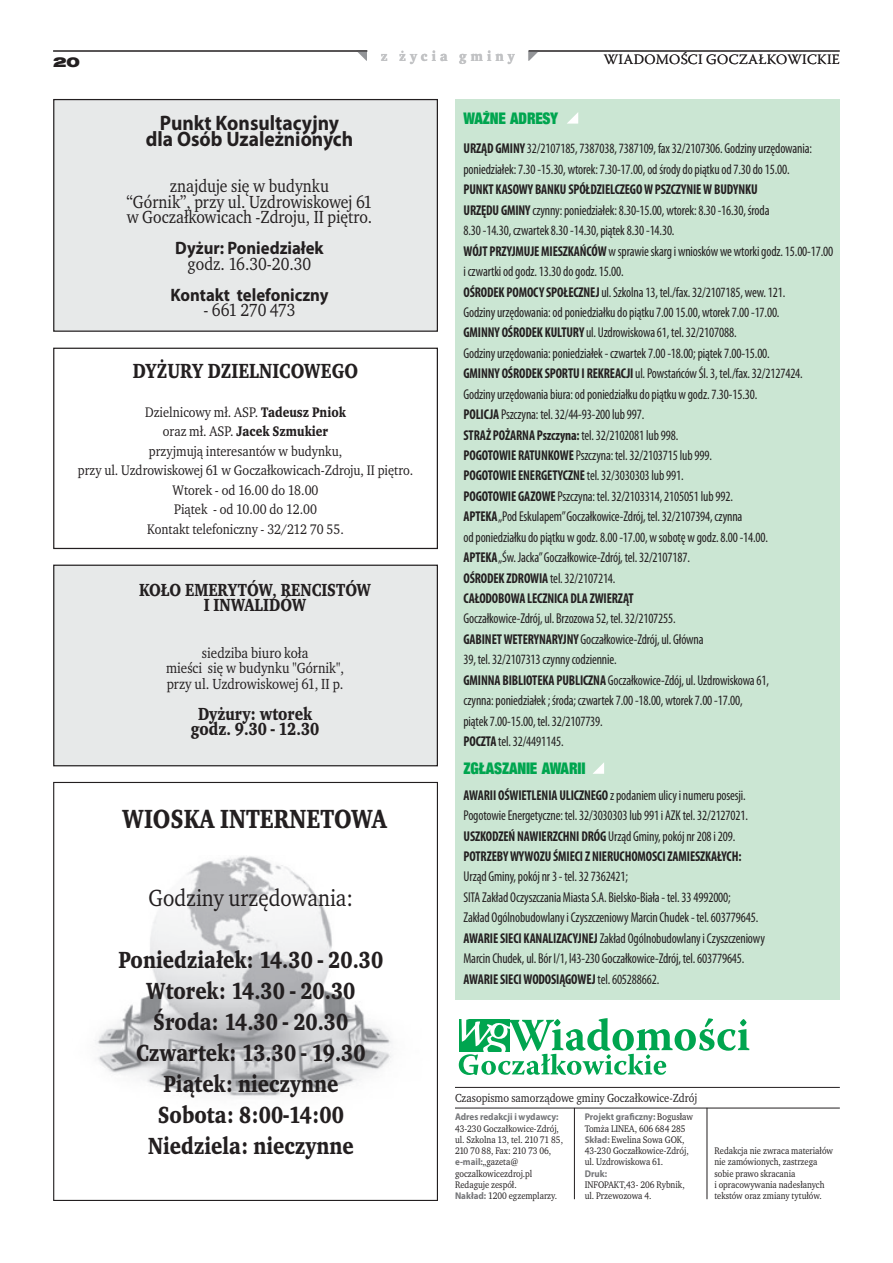
<style>
.page{position:relative;width:893px;height:1263px;background:#fff}
.page>*{position:absolute;margin:0;border:0;box-sizing:border-box;transform-origin:0 0}
.t1{font:700 27px "Wro Text";color:#231f20;scale:.93 1}
.t2{font:700 24px/31px "Wro Text";color:#231f20;text-align:center;scale:.93 1}
.t3{font:24px "Wro Text";color:#231f20;scale:.93 1}
.t4{font:700 21px/15.5px "Myriad Pro";color:#231f20;text-align:center;scale:.93 1}
.t5{font:700 21px "Wro Text";color:#231f20;scale:.93 1}
.t6{font:18px/15.5px "Wro Text";color:#231f20;text-align:center;scale:.93 1}
.t7{font:700 18px/15.5px "Wro Text";color:#231f20;text-align:center;scale:.93 1}
.t8{font:700 18px "Myriad Pro";color:#231f20;scale:.93 1}
.t9{font:700 17.25px "Wro Head";letter-spacing:-.01em;color:#00a54f}
.t10{font:15px/15.6px "Wro Text";color:#231f20;text-align:center;scale:.93 1}
.t11{font:condensed 14.25px/20.4px "Myriad Pro";letter-spacing:-.01em;color:#231f20;scale:.93 1}
.t12{font:14.25px/19.5px "Wro Text";color:#231f20;text-align:center;scale:.93 1}
.t13{font:300 14.25px "Warnock Pro";letter-spacing:.02em;color:#231f20}
.t14{font:700 14.25px "Wro Text";letter-spacing:.29em;color:#c1c2c4}
.t15{font:900 expanded 14.25px "Nimbus San TCE";color:#231f20}
.t16{font:12px "Wro Text";color:#231f20;scale:.93 1}
.t17{font:9.75px/11.2px "Wro Text";color:#231f20;scale:.93 1}
.t18{font:700 9.75px "Myriad Pro";color:#757679;scale:.93 1}
.s1{font-weight:700}
.s2{font-family:"Myriad Pro";font-weight:700;color:#757679}
.s3{font-family:"Wro Text";font-weight:400;color:#231f20}
</style>
<div class="page">
<img style="left:95px;top:856px;width:297px;height:241px">
<hr style="left:53px;top:51px;width:314px;height:1px;background:#231f20">
<hr style="left:529px;top:51px;width:311px;height:1px;background:#231f20">
<div style="left:455px;top:99px;width:385px;height:900px;background:#cbe6d3"></div>
<div style="left:54px;top:100px;width:383px;height:231px;background:#e7e9e9"></div>
<div style="left:53px;top:99px;width:385px;height:233px;border:1px solid #231f20"></div>
<div style="left:53px;top:348px;width:385px;height:201px;border:1px solid #231f20"></div>
<hr style="left:455px;top:1087px;width:385px;height:1px;background:#231f20">
<hr style="left:455px;top:1108px;width:385px;height:1px;background:#231f20">
<svg style="left:567px;top:112px;width:11px;height:12px"></svg>
<svg style="left:593px;top:762px;width:11px;height:12px"></svg>
<hr style="left:574px;top:1108px;width:1px;height:91px;background:#231f20">
<hr style="left:707px;top:1108px;width:1px;height:91px;background:#231f20">
<svg style="left:459px;top:1018px;width:290px;height:57px"></svg>
<div style="left:54px;top:565px;width:383px;height:201px;background:#e7e9e9"></div>
<div style="left:53px;top:565px;width:385px;height:201px;border:1px solid #231f20"></div>
<p class="t15" style="left:53px;top:54px;width:28px">20</p>
<p class="t14" style="left:381px;top:47px;width:135px">z życia gminy</p>
<p class="t13" style="left:604px;top:51px;width:237px">WIADOMOŚCI GOCZAŁKOWICKIE</p>
<h3 class="t4" style="left:146px;top:114px;width:225px">Punkt Konsultacyjny dla Osób Uzależnionych</h3>
<p class="t6" style="left:127px;top:178px;width:266px">znajduje się w budynku<br>“Górnik”, przy ul. Uzdrowiskowej 61 w Goczałkowicach -Zdroju, II piętro.</p>
<p class="t8" style="left:175px;top:236px;width:161px">Dyżur: Poniedziałek</p>
<p class="t6" style="left:188px;top:256px;width:135px">godz. 16.30-20.30</p>
<p class="t8" style="left:171px;top:283px;width:171px">Kontakt telefoniczny</p>
<p class="t6" style="left:203px;top:302px;width:100px">- 661 270 473</p>
<h3 class="t5" style="left:133px;top:357px;width:244px">DYŻURY DZIELNICOWEGO</h3>
<p class="t12" style="left:78px;top:402px;width:362px">Dzielnicowy mł. ASP. <span class="s1">Tadeusz Pniok<br></span>oraz mł. ASP. <span class="s1">Jacek Szmukier<br></span>przyjmują interesantów w budynku,<br>przy ul. Uzdrowiskowej 61 w Goczałkowicach-Zdroju, II piętro.<br>Wtorek - od 16.00 do 18.00<br>Piątek - od 10.00 do 12.00<br>Kontakt telefoniczny - 32/212 70 55.</p>
<p class="t7" style="left:139px;top:582px;width:251px">KOŁO EMERYTÓW, RENCISTÓW<br>I INWALIDÓW</p>
<p class="t10" style="left:166px;top:645px;width:193px">siedziba biuro koła<br>mieści się w budynku "Górnik", przy ul. Uzdrowiskowej 61, II p.</p>
<p class="t7" style="left:191px;top:706px;width:140px">Dyżury: wtorek godz. 9.30 - 12.30</p>
<h1 class="t1" style="left:122px;top:802px;width:286px">WIOSKA INTERNETOWA</h1>
<h2 class="t3" style="left:148px;top:883px;width:222px">Godziny urzędowania:</h2>
<h2 class="t2" style="left:118px;top:945px;width:287px">Poniedziałek: 14.30 - 20.30<br>Wtorek: 14.30 - 20.30<br>Środa: 14.30 - 20.30<br>Czwartek: 13.30 - 19.30<br>Piątek: nieczynne<br>Sobota: 8:00-14:00<br>Niedziela: nieczynne</h2>
<p class="t9" style="left:463px;top:107px;width:96px">WAŻNE ADRESY</p>
<p class="t11" style="left:463px;top:138px;width:376px"><span class="s1">URZĄD GMINY</span> 32/2107185, 7387038, 7387109, fax 32/2107306. Godziny urzędowania: poniedziałek: 7.30 -15.30, wtorek: 7.30-17.00, od środy do piątku od 7.30 do 15.00.</p>
<p class="t11" style="left:463px;top:179px;width:399px"><span class="s1">PUNKT KASOWY BANKU SPÓŁDZIELCZEGO W PSZCZYNIE W BUDYNKU<br>URZĘDU GMINY</span> czynny: poniedziałek: 8.30-15.00, wtorek: 8.30 -16.30, środa<br>8.30 -14.30, czwartek 8.30 -14.30, piątek 8.30 -14.30.<br><span class="s1">WÓJT PRZYJMUJE MIESZKAŃCÓW</span> w sprawie skarg i wniosków we wtorki godz. 15.00-17.00 i czwartki od godz. 13.30 do godz. 15.00.<br><span class="s1">OŚRODEK POMOCY SPOŁECZNEJ</span> ul. Szkolna 13, tel./fax. 32/2107185, wew. 121.<br>Godziny urzędowania: od poniedziałku do piątku 7.00 15.00, wtorek 7.00 -17.00.<br><span class="s1">GMINNY OŚRODEK KULTURY</span> ul. Uzdrowiskowa 61, tel. 32/2107088.<br>Godziny urzędowania: poniedziałek - czwartek 7.00 -18.00; piątek 7.00-15.00.<br><span class="s1">GMINNY OŚRODEK SPORTU I REKREACJI</span> ul. Powstańców Śl. 3, tel./fax. 32/2127424.<br>Godziny urzędowania biura: od poniedziałku do piątku w godz. 7.30-15.30.<br><span class="s1">POLICJA</span> Pszczyna: tel. 32/44-93-200 lub 997.<br><span class="s1">STRAŻ POŻARNA Pszczyna:</span> tel. 32/2102081 lub 998.<br><span class="s1">POGOTOWIE RATUNKOWE</span> Pszczyna: tel. 32/2103715 lub 999.<br><span class="s1">POGOTOWIE ENERGETYCZNE</span> tel. 32/3030303 lub 991.<br><span class="s1">POGOTOWIE GAZOWE</span> Pszczyna: tel. 32/2103314, 2105051 lub 992.<br><span class="s1">APTEKA</span> „Pod Eskulapem” Goczałkowice-Zdrój, tel. 32/2107394, czynna<br>od poniedziałku do piątku w godz. 8.00 -17.00, w sobotę w godz. 8.00 -14.00.<br><span class="s1">APTEKA</span> „Św. Jacka” Goczałkowice-Zdrój, tel. 32/2107187.<br><span class="s1">OŚRODEK ZDROWIA</span> tel. 32/2107214.<br><span class="s1">CAŁODOBOWA LECZNICA DLA ZWIERZĄT</span></p>
<p class="t11" style="left:463px;top:608px;width:330px">Goczałkowice-Zdrój, ul. Brzozowa 52, tel. 32/2107255.<br><span class="s1">GABINET WETERYNARYJNY</span> Goczałkowice-Zdrój, ul. Główna<br>39, tel. 32/2107313 czynny codziennie.<br><span class="s1">GMINNA BIBLIOTEKA PUBLICZNA</span> Goczałkowice-Zdój, ul. Uzdrowiskowa 61, czynna: poniedziałek ; środa; czwartek 7.00 -18.00, wtorek 7.00 -17.00, piątek 7.00-15.00, tel. 32/2107739.<br><span class="s1">POCZTA</span> tel. 32/4491145.</p>
<p class="t9" style="left:463px;top:758px;width:123px">ZGŁASZANIE AWARII</p>
<p class="t11" style="left:463px;top:785px;width:307px"><span class="s1">AWARII OŚWIETLENIA ULICZNEGO</span> z podaniem ulicy i numeru posesji.<br>Pogotowie Energetyczne: tel. 32/3030303 lub 991 i AZK tel. 32/2127021.<br><span class="s1">USZKODZEŃ NAWIERZCHNI DRÓG</span> Urząd Gminy, pokój nr 208 i 209.<br><span class="s1">POTRZEBY WYWOZU ŚMIECI Z NIERUCHOMOSCI ZAMIESZKAŁYCH:</span></p>
<p class="t11" style="left:463px;top:866px;width:326px">Urząd Gminy, pokój nr 3 - tel. 32 7362421;<br>SITA Zakład Oczyszczania Miasta S.A. Bielsko-Biała - tel. 33 4992000;<br>Zakład Ogólnobudowlany i Czyszczeniowy Marcin Chudek - tel. 603779645.<br><span class="s1">AWARIE SIECI KANALIZACYJNEJ</span> Zakład Ogólnobudowlany i Czyszczeniowy Marcin Chudek, ul. Bór I/1, l43-230 Goczałkowice-Zdrój, tel. 603779645.<br><span class="s1">AWARIE SIECI WODOSIĄGOWEJ</span> tel. 605288662.</p>
<p class="t16" style="left:455px;top:1090px;width:262px">Czasopismo samorządowe gminy Goczałkowice-Zdrój</p>
<p class="t18" style="left:455px;top:1111px;width:113px">Adres redakcji i wydawcy:</p>
<p class="t17" style="left:455px;top:1123px;width:118px">43-230 Goczałkowice-Zdrój, ul. Szkolna 13, tel. 210 71 85,<br>210 70 88, Fax: 210 73 06, <span class="s2">e-mail:</span>„gazeta@ goczalkowicezdroj.pl<br>Redaguje zespół.<br><span class="s2">Nakład:</span> 1200 egzemplarzy.</p>
<p class="t18" style="left:585px;top:1111px;width:118px">Projekt graficzny: <span class="s3">Bogusław</span></p>
<p class="t17" style="left:585px;top:1123px;width:113px">Tomża LINEA, 606 684 285<br><span class="s2">Skład:</span> Ewelina Sowa GOK,<br>43-230 Goczałkowice-Zdrój, ul. Uzdrowiskowa 61.</p>
<p class="t18" style="left:585px;top:1167px;width:26px">Druk:</p>
<p class="t17" style="left:585px;top:1179px;width:109px">INFOPAKT,43- 206 Rybnik, ul. Przewozowa 4.</p>
<p class="t17" style="left:714px;top:1145px;width:129px">Redakcja nie zwraca materiałów nie zamówionych, zastrzega sobie prawo skracania<br>i opracowywania nadesłanych tekstów oraz zmiany tytułów.</p>
</div>
